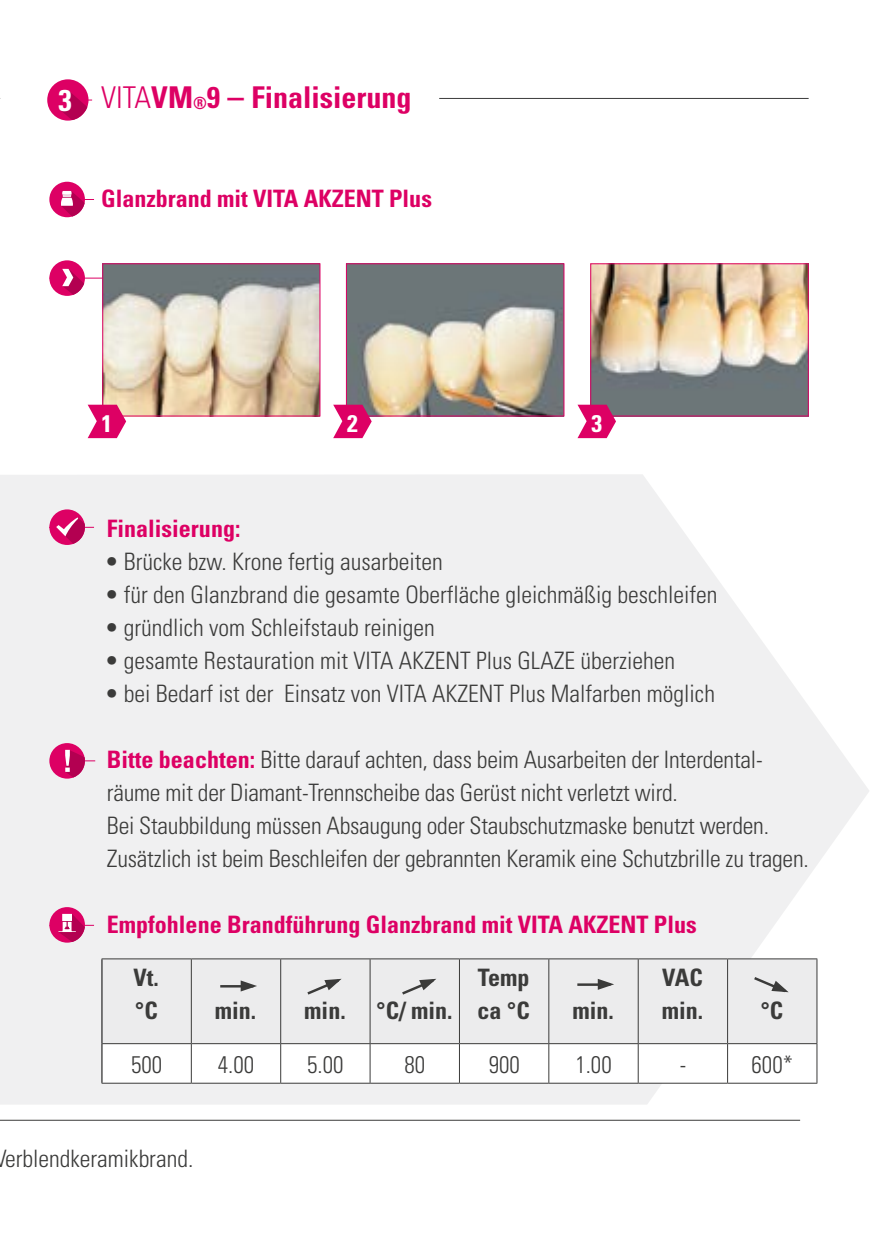
<style>
.page{position:relative;width:881px;height:1259px;background:#fff}
.page>*{position:absolute;margin:0;border:0;box-sizing:border-box;transform-origin:0 0}
.t1{font:700 condensed 30px "Univers";color:#dd0064}
.t2{font:700 condensed 30px "Univers";color:#fff}
.t3{font:300 condensed 24px/33px "Univers";color:#3b3b3a}
.t4{font:700 condensed 24px "Univers";color:#dd0064}
.t5{font:700 condensed 24px/33px "Univers LT Std";color:#3b3b3a}
.t6{font:700 condensed 24px "Univers";color:#fff}
.s1{font-weight:300}
.s2{font-size:16.8px}
.s3{font-size:33px}
.s4{font-family:"Univers LT Std";font-weight:700}
.s5{font-weight:700;color:#dd0064}
</style>
<div class="page">
<svg style="left:0;top:474px;width:869px;height:630px;fill:#f0f0f1"></svg>
<div style="left:49px;top:182px;width:36px;height:35px;background:#dd0064;border-radius:50%"></div>
<svg style="left:61px;top:191px;width:33px;height:26px"></svg>
<div style="left:47px;top:79px;width:41px;height:42px;background:#dd0064;border-radius:50%"></div>
<svg style="left:60px;top:91px;width:32px;height:29px"></svg>
<hr style="left:49px;top:278px;width:91px;height:1px;background:#dd0064">
<div style="left:49px;top:260px;width:36px;height:36px;background:#dd0064;border-radius:50%"></div>
<svg style="left:62px;top:269px;width:22px;height:26px"></svg>
<img style="left:104px;top:265px;width:214px;height:149px">
<div style="left:102px;top:263px;width:218px;height:153px;border:1px solid #dd0064"></div>
<img style="left:348px;top:265px;width:214px;height:149px">
<div style="left:346px;top:263px;width:218px;height:153px;border:1px solid #dd0064"></div>
<img style="left:592px;top:265px;width:214px;height:149px">
<svg style="left:88px;top:405px;width:38px;height:33px"></svg>
<svg style="left:333px;top:405px;width:38px;height:33px"></svg>
<svg style="left:577px;top:405px;width:38px;height:33px"></svg>
<hr style="left:49px;top:527px;width:45px;height:1px;background:#dd0064">
<div style="left:49px;top:509px;width:36px;height:36px;background:#dd0064;border-radius:50%"></div>
<svg style="left:56px;top:517px;width:30px;height:27px"></svg>
<div style="left:102px;top:959px;width:714px;height:84px;background:#ececed"></div>
<svg style="left:102px;top:1044px;width:714px;height:38px"></svg>
<hr style="left:101px;top:959px;width:1px;height:84px;background:#000">
<hr style="left:101px;top:958px;width:90px;height:1px;background:#3b3b3a">
<hr style="left:102px;top:1043px;width:89px;height:1px;background:#3b3b3a">
<hr style="left:191px;top:959px;width:1px;height:84px;background:#3b3b3a">
<hr style="left:191px;top:958px;width:89px;height:1px;background:#3b3b3a">
<hr style="left:191px;top:1043px;width:89px;height:1px;background:#3b3b3a">
<hr style="left:280px;top:959px;width:1px;height:84px;background:#3b3b3a">
<hr style="left:280px;top:958px;width:90px;height:1px;background:#3b3b3a">
<hr style="left:370px;top:958px;width:89px;height:1px;background:#3b3b3a">
<hr style="left:459px;top:958px;width:89px;height:1px;background:#3b3b3a">
<hr style="left:548px;top:958px;width:90px;height:1px;background:#3b3b3a">
<hr style="left:638px;top:958px;width:89px;height:1px;background:#3b3b3a">
<hr style="left:727px;top:958px;width:90px;height:1px;background:#3b3b3a">
<hr style="left:369px;top:959px;width:1px;height:84px;background:#3b3b3a">
<hr style="left:459px;top:959px;width:1px;height:84px;background:#3b3b3a">
<hr style="left:548px;top:959px;width:1px;height:84px;background:#3b3b3a">
<hr style="left:637px;top:959px;width:1px;height:84px;background:#3b3b3a">
<hr style="left:726px;top:959px;width:1px;height:84px;background:#3b3b3a">
<hr style="left:816px;top:959px;width:1px;height:84px;background:#3b3b3a">
<hr style="left:280px;top:1043px;width:90px;height:1px;background:#3b3b3a">
<hr style="left:370px;top:1043px;width:89px;height:1px;background:#3b3b3a">
<hr style="left:459px;top:1043px;width:89px;height:1px;background:#3b3b3a">
<hr style="left:548px;top:1043px;width:90px;height:1px;background:#3b3b3a">
<hr style="left:638px;top:1043px;width:89px;height:1px;background:#3b3b3a">
<hr style="left:727px;top:1043px;width:90px;height:1px;background:#3b3b3a">
<hr style="left:101px;top:1043px;width:1px;height:39px;background:#000">
<hr style="left:101px;top:1082px;width:90px;height:1px;background:#3b3b3a">
<hr style="left:191px;top:1044px;width:1px;height:38px;background:#3b3b3a">
<hr style="left:191px;top:1082px;width:89px;height:1px;background:#3b3b3a">
<hr style="left:280px;top:1044px;width:1px;height:38px;background:#3b3b3a">
<hr style="left:369px;top:1044px;width:1px;height:38px;background:#3b3b3a">
<hr style="left:459px;top:1044px;width:1px;height:38px;background:#3b3b3a">
<hr style="left:548px;top:1044px;width:1px;height:38px;background:#3b3b3a">
<hr style="left:637px;top:1044px;width:1px;height:38px;background:#3b3b3a">
<hr style="left:726px;top:1044px;width:1px;height:38px;background:#3b3b3a">
<hr style="left:816px;top:1044px;width:1px;height:38px;background:#3b3b3a">
<hr style="left:280px;top:1082px;width:90px;height:1px;background:#3b3b3a">
<hr style="left:370px;top:1082px;width:89px;height:1px;background:#3b3b3a">
<hr style="left:459px;top:1082px;width:89px;height:1px;background:#3b3b3a">
<hr style="left:548px;top:1082px;width:90px;height:1px;background:#3b3b3a">
<hr style="left:638px;top:1082px;width:89px;height:1px;background:#3b3b3a">
<hr style="left:727px;top:1082px;width:90px;height:1px;background:#3b3b3a">
<hr style="left:220px;top:985px;width:33px;height:2px;background:#3b3b3a">
<svg style="left:240px;top:980px;width:17px;height:11px"></svg>
<svg style="left:304px;top:977px;width:37px;height:19px"></svg>
<svg style="left:399px;top:977px;width:37px;height:19px"></svg>
<hr style="left:577px;top:983px;width:33px;height:3px;background:#3b3b3a">
<svg style="left:597px;top:978px;width:17px;height:12px"></svg>
<hr style="left:0;top:1119px;width:799px;height:1px;background:#3b3b3a">
<svg style="left:751px;top:975px;width:37px;height:19px"></svg>
<hr style="left:60px;top:760px;width:35px;height:1px;background:#dd0064">
<div style="left:49px;top:743px;width:36px;height:35px;background:#dd0064;border-radius:50%"></div>
<svg style="left:65px;top:750px;width:21px;height:27px"></svg>
<hr style="left:49px;top:925px;width:45px;height:1px;background:#dd0064">
<div style="left:49px;top:907px;width:36px;height:35px;background:#dd0064;border-radius:50%"></div>
<svg style="left:58px;top:914px;width:27px;height:28px"></svg>
<hr style="left:439px;top:98px;width:369px;height:1px;background:#3b3b3a">
<p class="t2" style="left:59px;top:82px;width:15px">3</p>
<p class="t1" style="left:101px;top:79px;width:312px"><span class="s1">VITA</span>VM<span class="s2">®</span>9 <span class="s3">–</span> Finalisierung</p>
<p class="t4" style="left:101px;top:184px;width:332px">Glanzbrand mit VITA AKZENT Plus</p>
<p class="t6" style="left:101px;top:409px;width:12px">1</p>
<p class="t6" style="left:347px;top:409px;width:12px">2</p>
<p class="t6" style="left:591px;top:409px;width:12px">3</p>
<p class="t4" style="left:107px;top:514px;width:135px">Finalisierung:</p>
<p class="t3" style="left:107px;top:545px;width:337px"><span class="s4">•</span> Brücke bzw. Krone fertig ausarbeiten</p>
<p class="t3" style="left:107px;top:578px;width:612px"><span class="s4">•</span> für den Glanzbrand die gesamte Oberfläche gleichmäßig beschleifen</p>
<p class="t3" style="left:107px;top:611px;width:329px"><span class="s4">•</span> gründlich vom Schleifstaub reinigen</p>
<p class="t3" style="left:107px;top:644px;width:569px"><span class="s4">•</span> gesamte Restauration mit VITA AKZENT Plus GLAZE überziehen</p>
<p class="t3" style="left:107px;top:677px;width:609px"><span class="s4">•</span> bei Bedarf ist der Einsatz von VITA AKZENT Plus Malfarben möglich</p>
<p class="t3" style="left:107px;top:743px;width:703px"><span class="s5">Bitte beachten:</span> Bitte darauf achten, dass beim Ausarbeiten der Interdental&shy;räume mit der Diamant-Trennscheibe das Gerüst nicht verletzt wird.<br>Bei Staubbildung müssen Absaugung oder Staubschutzmaske benutzt werden.<br>Zusätzlich ist beim Beschleifen der gebrannten Keramik eine Schutzbrille zu tragen.</p>
<p class="t4" style="left:107px;top:910px;width:591px">Empfohlene Brandführung Glanzbrand mit VITA AKZENT Plus</p>
<p class="t5" style="left:133px;top:961px;width:27px">Vt. °C</p>
<p class="t5" style="left:215px;top:994px;width:43px">min.</p>
<p class="t5" style="left:304px;top:994px;width:43px">min.</p>
<p class="t5" style="left:376px;top:994px;width:78px">°C/ min.</p>
<p class="t5" style="left:477px;top:961px;width:54px">Temp ca °C</p>
<p class="t5" style="left:572px;top:994px;width:43px">min.</p>
<p class="t5" style="left:661px;top:961px;width:43px">VAC min.</p>
<p class="t5" style="left:760px;top:994px;width:24px">°C</p>
<p class="t3" style="left:131px;top:1048px;width:33px">500</p>
<p class="t3" style="left:218px;top:1048px;width:38px">4.00</p>
<p class="t3" style="left:307px;top:1048px;width:38px">5.00</p>
<p class="t3" style="left:404px;top:1048px;width:22px">80</p>
<p class="t3" style="left:488px;top:1048px;width:33px">900</p>
<p class="t3" style="left:575px;top:1048px;width:38px">1.00</p>
<p class="t3" style="left:679px;top:1048px;width:8px">-</p>
<p class="t3" style="left:751px;top:1048px;width:43px">600*</p>
<p class="t3" style="left:-6px;top:1142px;width:200px">Verblendkeramikbrand.</p>
</div>
